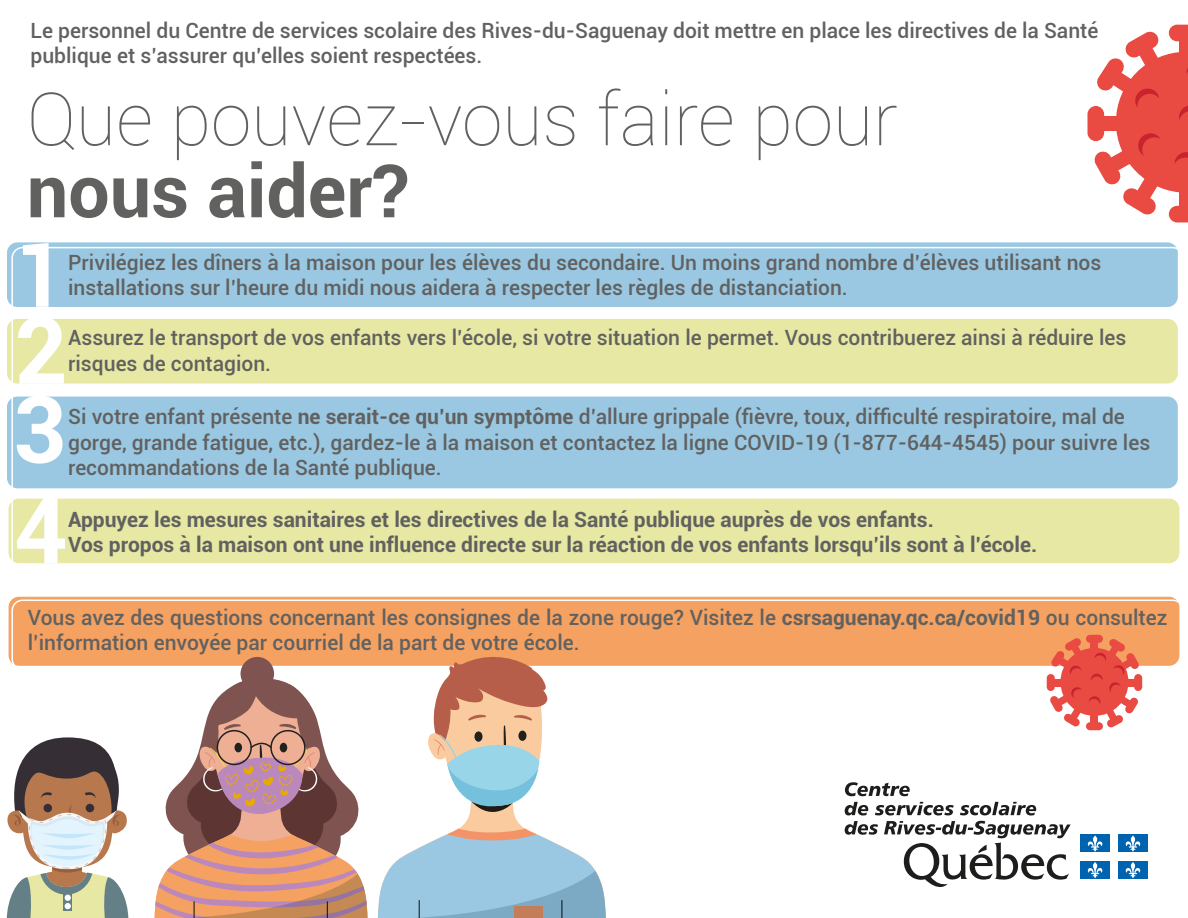
<style>
.page{position:relative;width:1188px;height:918px;background:#fff}
.page>*{position:absolute;margin:0;border:0;box-sizing:border-box;transform-origin:0 0}
.t1{font:700 93px/79.1px "Roboto";color:#fff}
.t2{font:700 88.5px "Roboto";color:#fff}
.t3{font:100 73.5px "Roboto";color:#616160}
.t4{font:700 73.5px "Roboto";color:#616160}
.t5{font:500 21px/25.2px "Roboto";color:#616160}
.t6{font:700 21px/25.2px "Roboto";color:#616160}
.s1{font-weight:700}
</style>
<div class="page">
<div style="left:7px;top:242px;width:1171px;height:65px;background:#9ac8e2;border-radius:10px"></div>
<div style="left:7px;top:319px;width:1171px;height:64px;background:#e6e8a3;border-radius:10px"></div>
<div style="left:9px;top:499px;width:1170px;height:64px;background:#e6e8a3;border-radius:10px"></div>
<div style="left:9px;top:597px;width:1170px;height:69px;background:#f5a161;border-radius:10px"></div>
<div style="left:11px;top:600px;width:1173px;height:70px;border:2px solid #fff;border-radius:10px"></div>
<div style="left:7px;top:397px;width:1171px;height:91px;background:#9ac8e2;border-radius:10px"></div>
<div style="left:11px;top:247px;width:1173px;height:346px;border:2px solid #fff;border-radius:10px"></div>
<svg style="left:6px;top:737px;width:122px;height:181px"></svg>
<div style="left:241px;top:657px;width:33px;height:33px;background:#7f5350;border-radius:50%"></div>
<svg style="left:155px;top:671px;width:213px;height:247px"></svg>
<svg style="left:378px;top:657px;width:228px;height:261px"></svg>
<svg style="left:845px;top:782px;width:65px;height:14px"></svg>
<svg style="left:845px;top:802px;width:226px;height:85px"></svg>
<div style="left:1080px;top:834px;width:30px;height:18px;background:#0063af"></div>
<svg style="left:1087px;top:835px;width:16px;height:17px"></svg>
<div style="left:1118px;top:834px;width:30px;height:18px;background:#0063af"></div>
<svg style="left:1125px;top:835px;width:16px;height:17px"></svg>
<div style="left:1080px;top:861px;width:30px;height:18px;background:#0063af"></div>
<svg style="left:1087px;top:862px;width:16px;height:16px"></svg>
<div style="left:1118px;top:861px;width:30px;height:18px;background:#0063af"></div>
<svg style="left:1125px;top:862px;width:16px;height:16px"></svg>
<div style="left:1088px;top:106px;width:16px;height:35px;background:#e94a42;border-radius:8px"></div>
<svg style="left:1093px;top:25px;width:94px;height:197px"></svg>
<div style="left:1060px;top:648px;width:68px;height:68px;background:#e94a42;border-radius:50%"></div>
<div style="left:1086px;top:635px;width:17px;height:8px;background:#e94a42;border-radius:4px"></div>
<div style="left:1086px;top:722px;width:17px;height:8px;background:#e94a42;border-radius:4px"></div>
<div style="left:1134px;top:674px;width:8px;height:17px;background:#e94a42;border-radius:4px"></div>
<div style="left:1047px;top:674px;width:8px;height:17px;background:#e94a42;border-radius:4px"></div>
<div style="left:1053px;top:679px;width:10px;height:7px;background:#e94a42"></div>
<svg style="left:1051px;top:638px;width:31px;height:37px"></svg>
<svg style="left:1050px;top:687px;width:32px;height:40px"></svg>
<svg style="left:1089px;top:639px;width:50px;height:89px"></svg>
<p class="t5" style="left:31px;top:17px;width:1069px">Le personnel du Centre de services scolaire des Rives-du-Saguenay doit mettre en place les directives de la Santé publique et s’assurer qu’elles soient respectées.</p>
<h3 class="t3" style="left:27px;top:68px;width:872px">Que pouvez-vous faire pour</h3>
<h3 class="t4" style="left:27px;top:139px;width:384px">nous aider?</h3>
<h2 class="t2" style="left:14px;top:213px;width:52px">1</h2>
<h1 class="t1" style="left:13px;top:307px;width:56px">2<br>3</h1>
<h1 class="t1" style="left:14px;top:487px;width:55px">4</h1>
<p class="t5" style="left:68px;top:249px;width:1035px">Privilégiez les dîners à la maison pour les élèves du secondaire. Un moins grand nombre d’élèves utilisant nos installations sur l’heure du midi nous aidera à respecter les règles de distanciation.</p>
<p class="t5" style="left:68px;top:325px;width:1060px">Assurez le transport de vos enfants vers l’école, si votre situation le permet. Vous contribuerez ainsi à réduire les risques de contagion.</p>
<p class="t5" style="left:68px;top:403px;width:1084px">Si votre enfant présente <span class="s1">ne serait-ce qu’un symptôme</span> d’allure grippale (fièvre, toux, difficulté respiratoire, mal de gorge, grande fatigue, etc.), gardez-le à la maison et contactez la ligne COVID-19 (1-877-644-4545) pour suivre les recommandations de la Santé publique.</p>
<p class="t6" style="left:68px;top:506px;width:971px">Appuyez les mesures sanitaires et les directives de la Santé publique auprès de vos enfants.<br>Vos propos à la maison ont une influence directe sur la réaction de vos enfants lorsqu’ils sont à l’école.</p>
<p class="t5" style="left:28px;top:604px;width:1141px">Vous avez des questions concernant les consignes de la zone rouge? Visitez le <span class="s1">csrsaguenay.qc.ca/covid19</span> ou consultez l’information envoyée par courriel de la part de votre école.</p>
</div>
